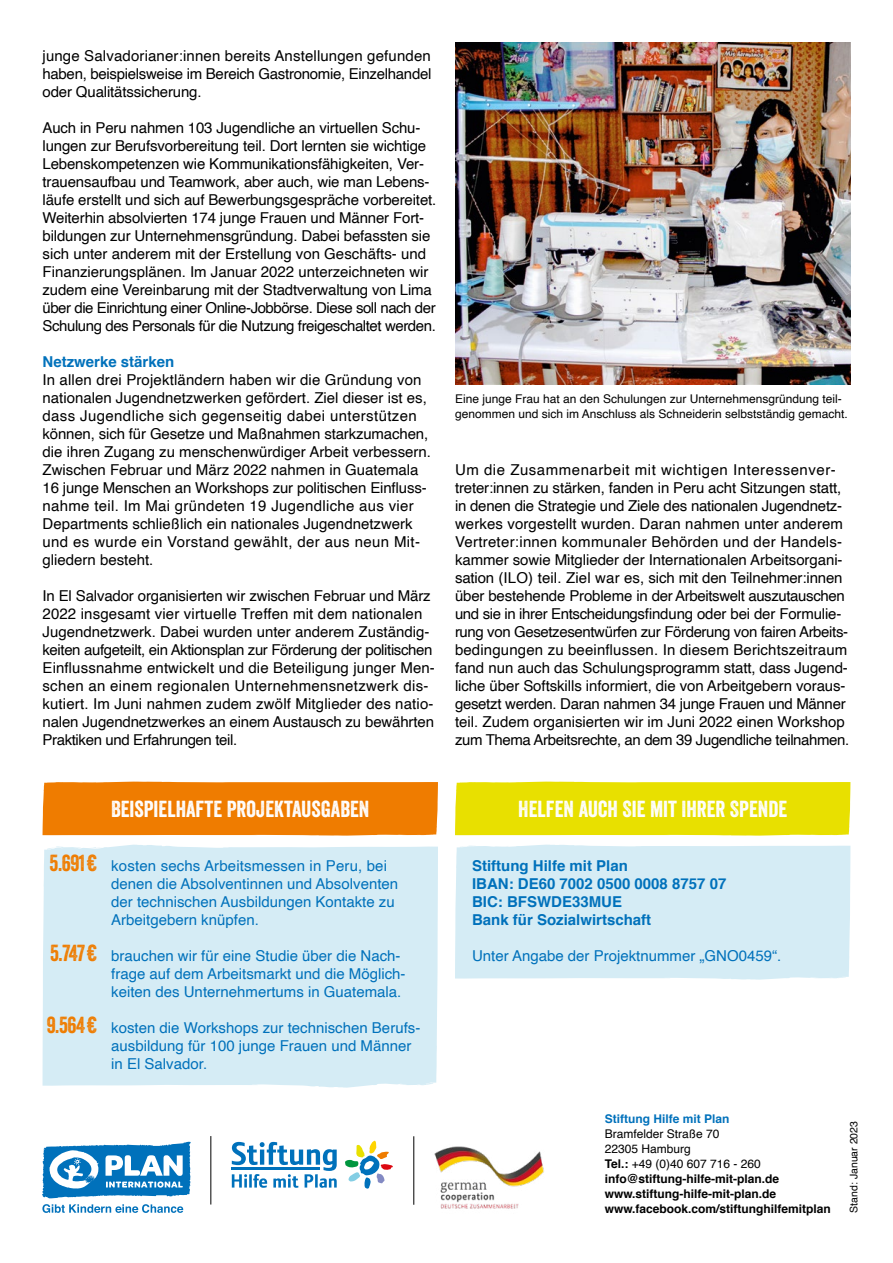
<style>
.page{position:relative;width:893px;height:1263px;background:#fff}
.page>*{position:absolute;margin:0;border:0;box-sizing:border-box;transform-origin:0 0}
.t1{font:22.5px "Veneer";color:#fff}
.t2{font:22.5px "Veneer";letter-spacing:-.02em;color:#ef7c00}
.t3{font:15px/18px "Helvetica";letter-spacing:-.01em;color:#000}
.t4{font:15px/18px "Helvetica";color:#0071bb}
.t5{font:700 15px/18px "Helvetica";color:#0071bb}
.t6{font:700 12px/15px "Helvetica";color:#000}
.t7{font:12px/15px "Helvetica";color:#000}
.t8{font:700 12px "Helvetica";color:#0071bb}
.t9{font:10.5px "Helvetica";color:#000}
.s1{font-weight:400}
</style>
<div class="page">
<img style="left:455px;top:43px;width:395px;height:342px">
<div style="left:455px;top:781px;width:395px;height:55px;background:#e8e000"></div>
<div style="left:43px;top:781px;width:395px;height:55px;background:#ef7c00"></div>
<div style="left:455px;top:844px;width:395px;height:136px;background:#d5ecf5"></div>
<div style="left:43px;top:844px;width:395px;height:244px;background:#d5ecf5"></div>
<svg style="left:42px;top:1142px;width:149px;height:56px"></svg>
<svg style="left:42px;top:1204px;width:141px;height:9px"></svg>
<svg style="left:345px;top:1141px;width:48px;height:47px"></svg>
<svg style="left:232px;top:1142px;width:105px;height:46px"></svg>
<hr style="left:210px;top:1136px;width:1px;height:68px;background:#000">
<hr style="left:413px;top:1136px;width:1px;height:69px;background:#000">
<img style="left:434px;top:1146px;width:110px;height:63px">
<p class="t3" style="left:43px;top:47px;width:390px;text-align:justify">junge Salvadorianer:innen bereits Anstellungen gefunden haben, beispielsweise im Bereich Gastronomie, Einzelhandel oder Qualitätssicherung.</p>
<p class="t3" style="left:43px;top:119px;width:395px">Auch in Peru nahmen 103 Jugendliche an virtuellen Schu&shy;lungen zur Berufsvorbereitung teil. Dort lernten sie wichtige Lebenskompetenzen wie Kommunikationsfähigkeiten, Ver&shy;trauensaufbau und Teamwork, aber auch, wie man Lebens&shy;läufe erstellt und sich auf Bewerbungsgespräche vorbereitet.<br>Weiterhin absolvierten 174 junge Frauen und Männer Fort&shy;bildungen zur Unternehmensgründung. Dabei befassten sie sich unter anderem mit der Erstellung von Geschäfts- und Finanzierungsplänen. Im Januar 2022 unterzeichneten wir zudem eine Vereinbarung mit der Stadtverwaltung von Lima über die Einrichtung einer Online-Jobbörse. Diese soll nach der Schulung des Personals für die Nutzung freigeschaltet werden.</p>
<p class="t5" style="left:43px;top:352px;width:133px">Netzwerke stärken</p>
<p class="t3" style="left:43px;top:371px;width:390px">In allen drei Projektländern haben wir die Gründung von nationalen Jugendnetzwerken gefördert. Ziel dieser ist es, dass Jugendliche sich gegenseitig dabei unterstützen können, sich für Gesetze und Maßnahmen starkzumachen, die ihren Zugang zu menschenwürdiger Arbeit verbessern.<br>Zwischen Februar und März 2022 nahmen in Guatemala 16 junge Menschen an Workshops zur politischen Einfluss&shy;nahme teil. Im Mai gründeten 19 Jugendliche aus vier Departments schließlich ein nationales Jugendnetzwerk und es wurde ein Vorstand gewählt, der aus neun Mit&shy;gliedern besteht.</p>
<p class="t3" style="left:43px;top:587px;width:393px">In El Salvador organisierten wir zwischen Februar und März 2022 insgesamt vier virtuelle Treffen mit dem nationalen Jugendnetzwerk. Dabei wurden unter anderem Zuständig&shy;keiten aufgeteilt, ein Aktionsplan zur Förderung der politischen Einflussnahme entwickelt und die Beteiligung junger Men&shy;schen an einem regionalen Unternehmensnetzwerk dis&shy;kutiert. Im Juni nahmen zudem zwölf Mitglieder des natio&shy;nalen Jugendnetzwerkes an einem Austausch zu bewährten Praktiken und Erfahrungen teil.</p>
<p class="t7" style="left:455px;top:391px;width:394px">Eine junge Frau hat an den Schulungen zur Unternehmensgründung teil&shy;genommen und sich im Anschluss als Schneiderin selbstständig gemacht.</p>
<p class="t3" style="left:455px;top:461px;width:396px">Um die Zusammenarbeit mit wichtigen Interessenver&shy;treter:innen zu stärken, fanden in Peru acht Sitzungen statt, in denen die Strategie und Ziele des nationalen Jugendnetz&shy;werkes vorgestellt wurden. Daran nahmen unter anderem Vertreter:innen kommunaler Behörden und der Handels&shy;kammer sowie Mitglieder der Internationalen Arbeitsorgani&shy;sation (ILO) teil. Ziel war es, sich mit den Teilnehmer:innen über bestehende Probleme in der Arbeitswelt auszutauschen und sie in ihrer Entscheidungsfindung oder bei der Formulie&shy;rung von Gesetzesentwürfen zur Förderung von fairen Arbeits&shy;bedingungen zu beeinflussen. In diesem Berichtszeitraum fand nun auch das Schulungsprogramm statt, dass Jugend&shy;liche über Softskills informiert, die von Arbeitgebern voraus&shy;gesetzt werden. Daran nahmen 34 junge Frauen und Männer teil. Zudem organisierten wir im Juni 2022 einen Workshop zum Thema Arbeitsrechte, an dem 39 Jugendliche teilnahmen.</p>
<h1 class="t1" style="left:111px;top:795px;width:260px">BEISPIELHAFTE PROJEKTAUSGABEN</h1>
<h1 class="t1" style="left:518px;top:795px;width:270px">HELFEN AUCH SIE MIT IHRER SPENDE</h1>
<h1 class="t2" style="left:50px;top:849px;width:49px">5.691€</h1>
<h1 class="t2" style="left:50px;top:939px;width:49px">5.747€</h1>
<h1 class="t2" style="left:47px;top:1011px;width:52px">9.564€</h1>
<p class="t4" style="left:111px;top:857px;width:288px">kosten sechs Arbeitsmessen in Peru, bei denen die Absolventinnen und Absolventen der technischen Ausbildungen Kontakte zu Arbeitgebern knüpfen.</p>
<p class="t4" style="left:111px;top:947px;width:296px">brauchen wir für eine Studie über die Nach&shy;frage auf dem Arbeitsmarkt und die Möglich&shy;keiten des Unternehmertums in Guatemala.</p>
<p class="t4" style="left:111px;top:1019px;width:311px">kosten die Workshops zur technischen Berufs&shy;ausbildung für 100 junge Frauen und Männer in El Salvador.</p>
<p class="t5" style="left:472px;top:856px;width:256px">Stiftung Hilfe mit Plan<br>IBAN: DE60 7002 0500 0008 8757 07<br>BIC: BFSWDE33MUE<br>Bank für Sozialwirtschaft</p>
<p class="t4" style="left:472px;top:947px;width:311px">Unter Angabe der Projektnummer „GNO0459“.</p>
<p class="t8" style="left:605px;top:1109px;width:126px">Stiftung Hilfe mit Plan</p>
<p class="t6" style="left:605px;top:1126px;width:228px"><span class="s1">Bramfelder Straße 70<br>22305 Hamburg<br></span>Tel.: <span class="s1">+49 (0)40 607 716 - 260 </span>info@stiftung-hilfe-mit-plan.de www.stiftung-hilfe-mit-plan.de www.facebook.com/stiftunghilfemitplan</p>
<p class="t9" style="left:846px;top:1213px;width:93px;rotate:-90deg">Stand: Januar 2023</p>
</div>
